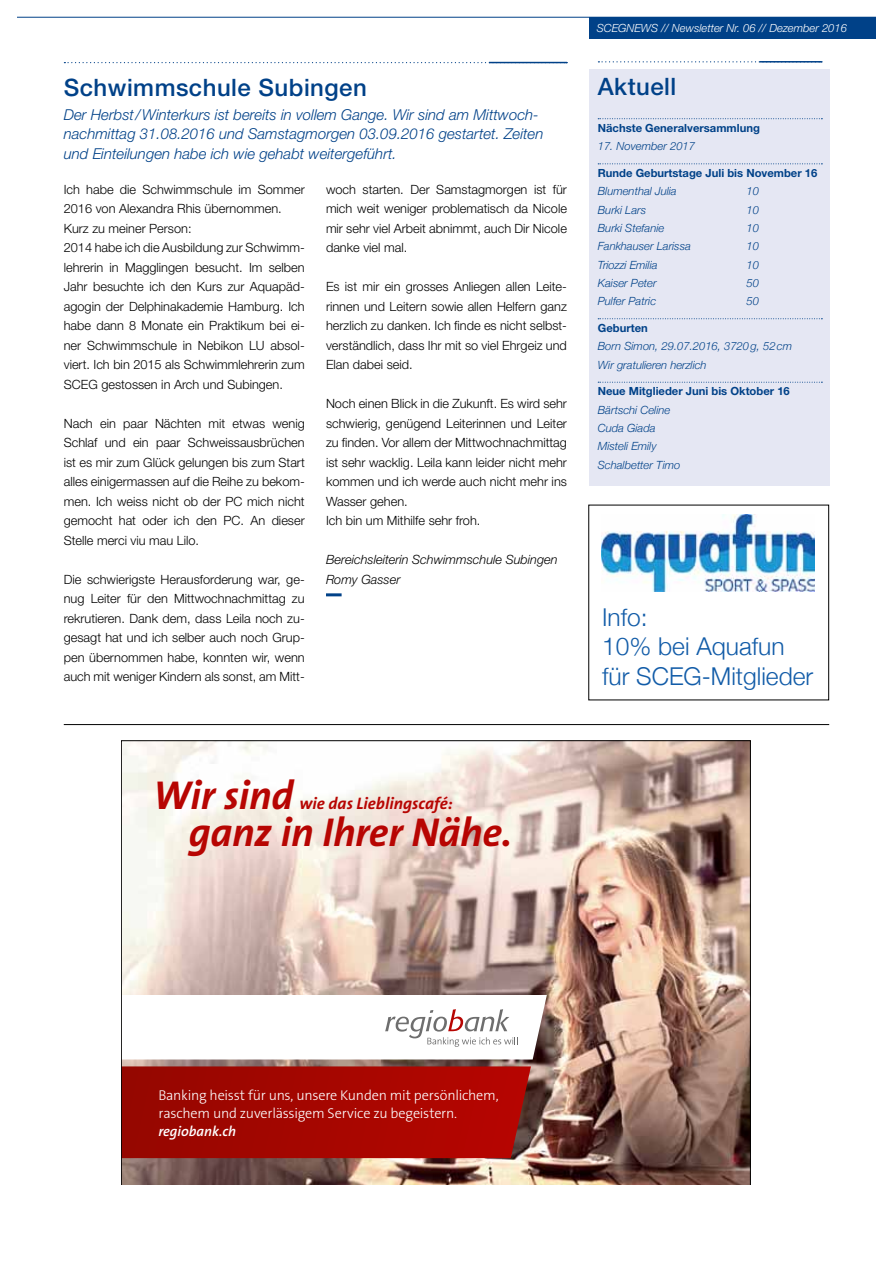
<style>
.page{position:relative;width:893px;height:1263px;background:#fff}
.page>*{position:absolute;margin:0;border:0;box-sizing:border-box;transform-origin:0 0}
.t1{font:italic 700 40.65px "The Sans B W7";letter-spacing:-.01em;color:#b70502}
.t2{font:300 24.6px/29.4px "Helvetica Neue";color:#125ca8}
.t3{font:500 24px "Helvetica Neue LT Std";letter-spacing:.02em;color:#004188}
.t4{font:italic 700 16.8px "The Sans B W7";color:#b70502}
.t5{font:italic 300 15px/19.5px "Helvetica Neue LT Std";color:#004188}
.t6{font:300 14.25px/18px "The Sans B W3";letter-spacing:-.015em;color:#fff}
.t7{font:italic 600 14.25px "The Sans B W6";letter-spacing:-.005em;color:#fff}
.t8{font:300 12.75px/19.5px "Helvetica Neue LT Std";color:#000;text-align:justify}
.t9{font:italic 300 12.75px/19.5px "Helvetica Neue LT Std";color:#000}
.t10{font:italic 300 11.25px/18.3px "Helvetica Neue";color:#004188}
.t11{font:700 11.25px "Helvetica Neue LT Std";color:#004188}
.t12{font:italic 300 11.25px "Helvetica Neue LT Std";color:#fff}
.t13{font:italic 300 11.25px "Helvetica Neue LT Std";color:#004188}
</style>
<div class="page">
<div style="left:589px;top:17px;width:287px;height:21px;background:#004188"></div>
<hr style="left:17px;top:17px;width:859px;height:1px;background:#004188">
<div style="left:589px;top:70px;width:241px;height:416px;background:#e5e7f3"></div>
<hr style="left:759px;top:61px;width:63px;height:2px;background:#004188">
<svg style="left:598px;top:61px;width:224px;height:1px"></svg>
<svg style="left:598px;top:118px;width:224px;height:1px"></svg>
<svg style="left:598px;top:163px;width:224px;height:1px"></svg>
<svg style="left:598px;top:318px;width:224px;height:1px"></svg>
<svg style="left:598px;top:382px;width:224px;height:1px"></svg>
<img style="left:121px;top:740px;width:629px;height:444px">
<hr style="left:64px;top:724px;width:765px;height:1px;background:#000">
<svg style="left:64px;top:62px;width:503px;height:1px"></svg>
<hr style="left:326px;top:593px;width:16px;height:3px;background:#004188">
<img style="left:601px;top:515px;width:213px;height:77px">
<h3 class="t3" style="left:64px;top:73px;width:305px">Schwimmschule Subingen</h3>
<p class="t5" style="left:64px;top:105px;width:481px">Der Herbst/Winterkurs ist bereits in vollem Gange. Wir sind am Mittwoch&shy;nachmittag 31.08.2016 und Samstagmorgen 03.09.2016 gestartet. Zeiten und Einteilungen habe ich wie gehabt weitergeführt.</p>
<p class="t8" style="left:64px;top:179px;width:242px;text-align:left">Ich habe die Schwimmschule im Sommer 2016 von Alexandra Rhis übernommen.<br>Kurz zu meiner Person:<br>2014 habe ich die Ausbildung zur Schwimm&shy;lehrerin in Magglingen besucht. Im selben Jahr besuchte ich den Kurs zur Aquapäd&shy;agogin der Delphinakademie Hamburg. Ich habe dann 8 Monate ein Praktikum bei ei&shy;ner Schwimmschule in Nebikon LU absol&shy;viert. Ich bin 2015 als Schwimmlehrerin zum SCEG gestossen in Arch und Subingen.</p>
<p class="t8" style="left:64px;top:413px;width:242px">Nach ein paar Nächten mit etwas wenig Schlaf und ein paar Schweissausbrüchen ist es mir zum Glück gelungen bis zum Start alles einigermassen auf die Reihe zu bekom&shy;men. Ich weiss nicht ob der PC mich nicht gemocht hat oder ich den PC. An dieser Stelle merci viu mau Lilo.</p>
<p class="t8" style="left:64px;top:569px;width:242px">Die schwierigste Herausforderung war, ge&shy;nug Leiter für den Mittwochnachmittag zu rekrutieren. Dank dem, dass Leila noch zu&shy;gesagt hat und ich selber auch noch Grup&shy;pen übernommen habe, konnten wir, wenn auch mit weniger Kindern als sonst, am Mitt-</p>
<p class="t8" style="left:326px;top:179px;width:242px">woch starten. Der Samstagmorgen ist für mich weit weniger problematisch da Nicole mir sehr viel Arbeit abnimmt, auch Dir Nicole danke viel mal.</p>
<p class="t8" style="left:326px;top:276px;width:242px">Es ist mir ein grosses Anliegen allen Leite&shy;rinnen und Leitern sowie allen Helfern ganz herzlich zu danken. Ich finde es nicht selbst&shy;verständlich, dass Ihr mit so viel Ehrgeiz und Elan dabei seid.</p>
<p class="t8" style="left:326px;top:393px;width:242px;text-align:left">Noch einen Blick in die Zukunft. Es wird sehr schwierig, genügend Leiterinnen und Leiter zu finden. Vor allem der Mittwochnachmittag ist sehr wacklig. Leila kann leider nicht mehr kommen und ich werde auch nicht mehr ins Wasser gehen.<br>Ich bin um Mithilfe sehr froh.</p>
<p class="t9" style="left:326px;top:550px;width:233px">Bereichsleiterin Schwimmschule Subingen<br>Romy Gasser</p>
<p class="t12" style="left:597px;top:21px;width:252px">SCEGNEWS // Newsletter Nr. 06 // Dezember 2016</p>
<h3 class="t3" style="left:598px;top:72px;width:80px">Aktuell</h3>
<p class="t11" style="left:598px;top:121px;width:164px">Nächste Generalversammlung</p>
<p class="t13" style="left:598px;top:139px;width:99px">17. November 2017</p>
<p class="t11" style="left:598px;top:166px;width:221px">Runde Geburtstage Juli bis November 16</p>
<p class="t10" style="left:598px;top:182px;width:80px">Blumenthal Julia</p>
<p class="t10" style="left:747px;top:182px;width:14px">10</p>
<p class="t10" style="left:598px;top:200px;width:50px">Burki Lars</p>
<p class="t10" style="left:747px;top:200px;width:14px">10</p>
<p class="t10" style="left:598px;top:219px;width:68px">Burki Stefanie</p>
<p class="t10" style="left:747px;top:219px;width:14px">10</p>
<p class="t10" style="left:598px;top:237px;width:95px">Fankhauser Larissa</p>
<p class="t10" style="left:747px;top:237px;width:14px">10</p>
<p class="t10" style="left:598px;top:255px;width:61px">Triozzi Emilia</p>
<p class="t10" style="left:747px;top:255px;width:14px">10</p>
<p class="t10" style="left:598px;top:274px;width:60px">Kaiser Peter</p>
<p class="t10" style="left:747px;top:274px;width:14px">50</p>
<p class="t10" style="left:598px;top:292px;width:60px">Pulfer Patric</p>
<p class="t10" style="left:747px;top:292px;width:14px">50</p>
<p class="t11" style="left:598px;top:321px;width:52px">Geburten</p>
<p class="t10" style="left:598px;top:337px;width:196px">Born Simon, 29.07.2016, 3720g, 52cm<br>Wir gratulieren herzlich</p>
<p class="t11" style="left:598px;top:384px;width:194px">Neue Mitglieder Juni bis Oktober 16</p>
<p class="t10" style="left:598px;top:400px;width:84px">Bärtschi Celine<br>Cuda Giada<br>Misteli Emily<br>Schalbetter Timo</p>
<h2 class="t2" style="left:602px;top:602px;width:213px">Info:<br>10% bei Aquafun für SCEG- Mitglieder</h2>
<h1 class="t1" style="left:153px;top:769px;width:142px">Wir sind</h1>
<h3 class="t4" style="left:299px;top:793px;width:155px">wie das Lieblingscafé:</h3>
<h1 class="t1" style="left:189px;top:806px;width:325px">ganz in Ihrer Nähe.</h1>
<p class="t6" style="left:158px;top:1086px;width:342px">Banking heisst für uns, unsere Kunden mit persönlichem, raschem und zuverlässigem Service zu begeistern.</p>
<p class="t7" style="left:158px;top:1122px;width:79px">regiobank.ch</p>
</div>
